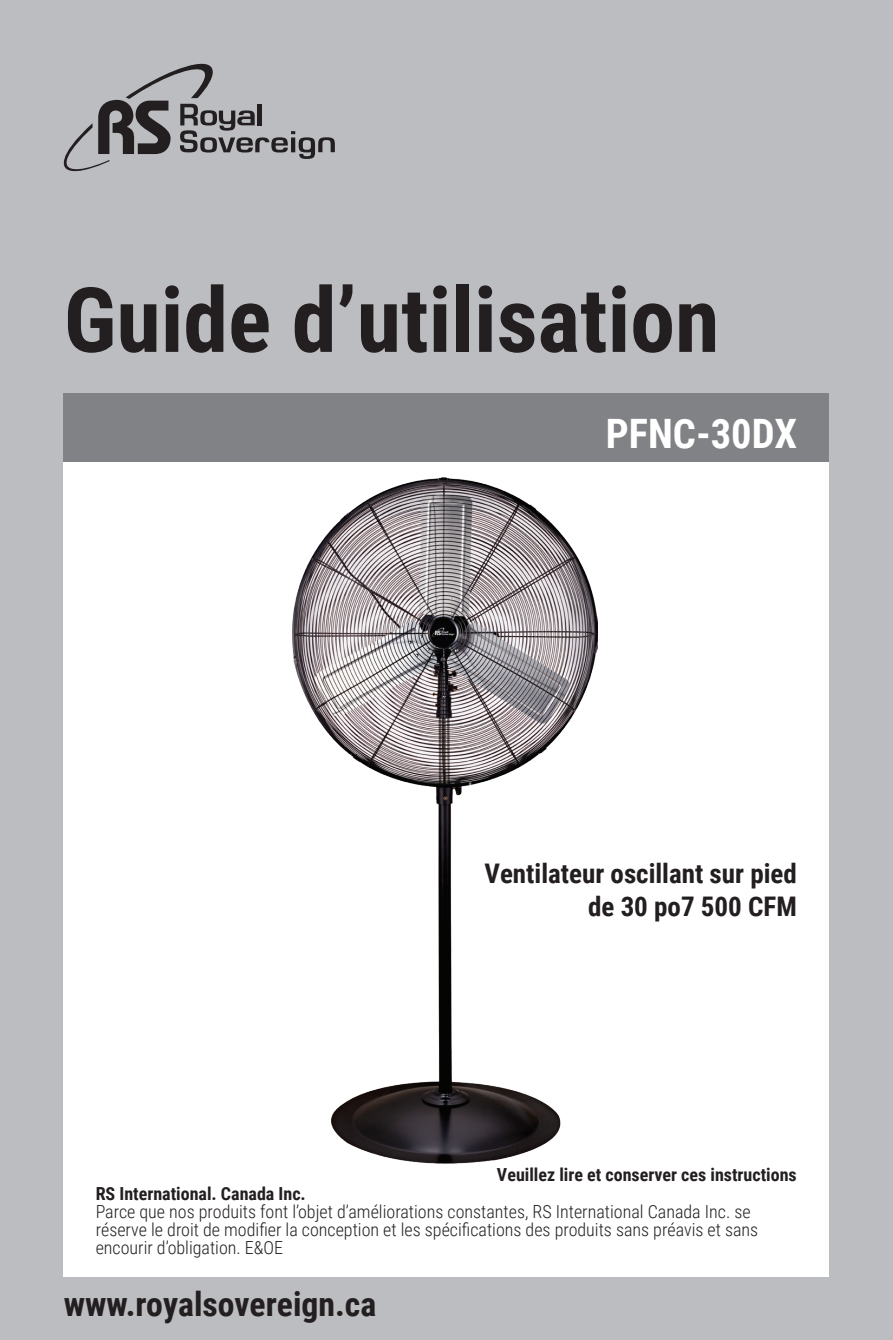
<style>
.page{position:relative;width:893px;height:1340px;background:#fff}
.page>*{position:absolute;margin:0;border:0;box-sizing:border-box;transform-origin:0 0}
.t1{font:700 90px "Roboto Condensed";color:#231f20}
.t2{font:700 40.5px "Roboto Condensed";color:#fff}
.t3{font:700 33.75px "Roboto Condensed";color:#231f20}
.t4{font:700 27px/32.4px "Roboto Condensed";color:#231f20;text-align:right}
.t5{font:300 18px/18px "Roboto Condensed";color:#231f20}
.t6{font:700 18px "Roboto Condensed";color:#231f20}
</style>
<div class="page">
<div style="left:0;top:0;width:893px;height:1339px;background:#bcbdc0"></div>
<div style="left:64px;top:393px;width:765px;height:883px;background:#fff"></div>
<div style="left:64px;top:393px;width:765px;height:68px;background:#808285"></div>
<svg style="left:63px;top:63px;width:272px;height:109px"></svg>
<img style="left:293px;top:477px;width:304px;height:686px">
<h1 class="t1" style="left:64px;top:257px;width:657px">Guide d’utilisation</h1>
<h2 class="t2" style="left:606px;top:406px;width:193px">PFNC-30DX</h2>
<h3 class="t4" style="left:484px;top:856px;width:314px">Ventilateur oscillant sur pied de 30 po7 500 CFM</h3>
<p class="t6" style="left:497px;top:1162px;width:301px">Veuillez lire et conserver ces instructions</p>
<p class="t6" style="left:96px;top:1181px;width:212px">RS International. Canada Inc.</p>
<p class="t5" style="left:96px;top:1202px;width:664px">Parce que nos produits font l’objet d’améliorations constantes, RS International Canada Inc. se réserve le droit de modifier la conception et les spécifications des produits sans préavis et sans encourir d’obligation. E&amp;OE</p>
<h3 class="t3" style="left:64px;top:1280px;width:314px">www.royalsovereign.ca</h3>
</div>
